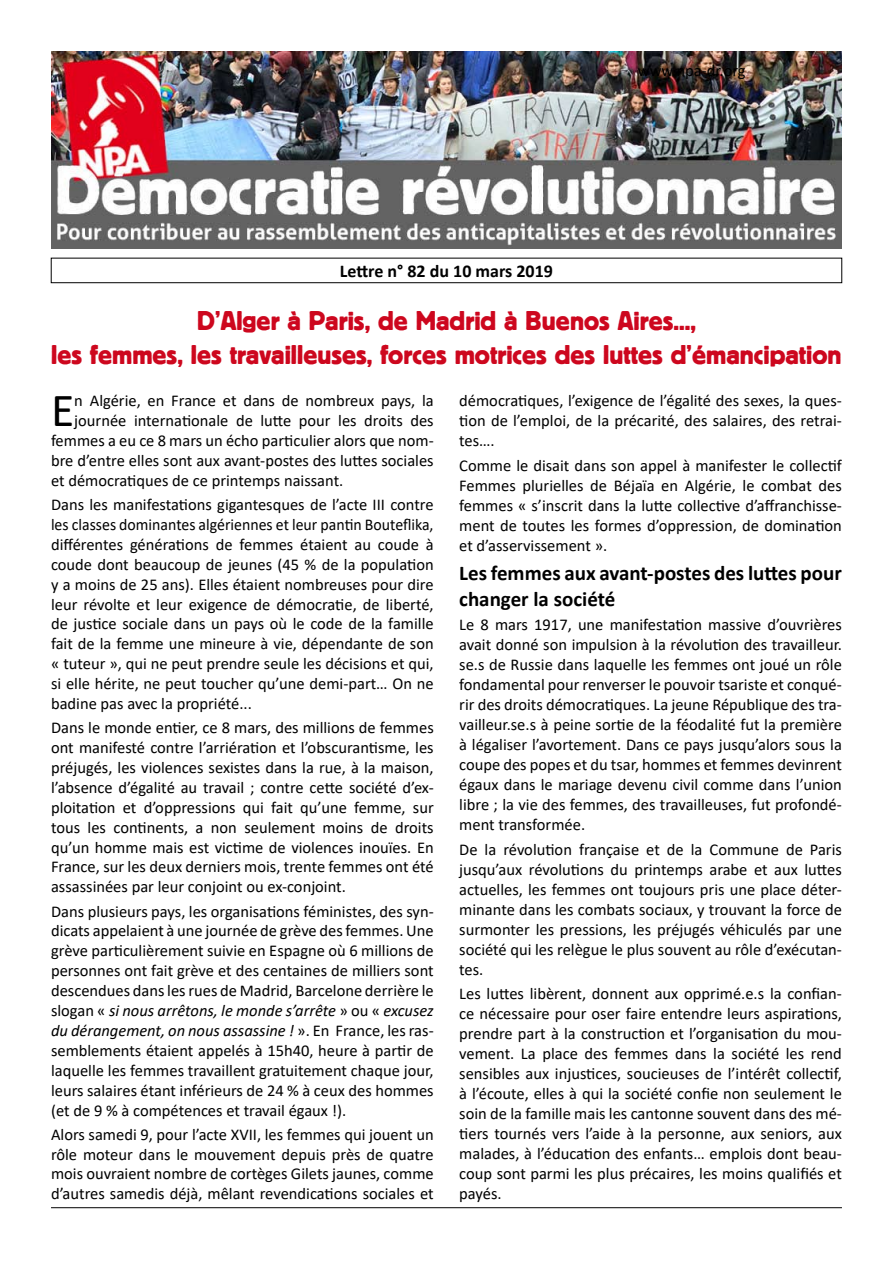
<style>
.page{position:relative;width:893px;height:1263px;background:#fff}
.page>*{position:absolute;margin:0;border:0;box-sizing:border-box;transform-origin:0 0}
.t1{font:47.7px "Calibri";color:#000}
.t2{font:27px/34.5px "Block BE";color:#cd071e;text-align:center}
.t3{font:700 21px/25.3px "Calibri";color:#000}
.t4{font:700 18px "Calibri";color:#000}
.t5{font:16.5px/20px "Calibri";color:#000;text-align:justify}
.s1{font-style:italic}
</style>
<div class="page">
<hr style="left:51px;top:1207px;width:791px;height:1px;background:#000">
<img style="left:51px;top:51px;width:791px;height:198px">
<div style="left:51px;top:258px;width:791px;height:25px;border:1px solid #000"></div>
<p class="t4" style="left:340px;top:258px;width:215px">Lettre n° 82 du 10 mars 2019</p>
<p class="t5" style="left:638px;top:60px;width:109px">www.npa-dr.org</p>
<h2 class="t2" style="left:51px;top:302px;width:792px">D’Alger à Paris, de Madrid à Buenos Aires...,<br>les femmes, les travailleuses, forces motrices des luttes d’émancipation</h2>
<h1 class="t1" style="left:51px;top:377px;width:25px">E</h1>
<p class="t5" style="left:74px;top:390px;width:361px">n Algérie, en France et dans de nombreux pays, la</p>
<p class="t5" style="left:74px;top:410px;width:361px">journée internationale de lutte pour les droits des</p>
<p class="t5" style="left:51px;top:430px;width:384px">femmes a eu ce 8 mars un écho particulier alors que nom-</p>
<p class="t5" style="left:51px;top:450px;width:384px">bre d’entre elles sont aux avant-postes des luttes sociales</p>
<p class="t5" style="left:51px;top:470px;width:294px">et démocratiques de ce printemps naissant.</p>
<p class="t5" style="left:51px;top:494px;width:384px">Dans les manifestations gigantesques de l’acte III contre les classes dominantes algériennes et leur pantin Bouteflika, différentes générations de femmes étaient au coude à coude dont beaucoup de jeunes (45 % de la population y a moins de 25 ans). Elles étaient nombreuses pour dire leur révolte et leur exigence de démocratie, de liberté, de justice sociale dans un pays où le code de la famille fait de la femme une mineure à vie, dépendante de son « tuteur », qui ne peut prendre seule les décisions et qui, si elle hérite, ne peut toucher qu’une demi-part… On ne badine pas avec la propriété...</p>
<p class="t5" style="left:51px;top:717px;width:384px">Dans le monde entier, ce 8 mars, des millions de femmes ont manifesté contre l’arriération et l’obscurantisme, les préjugés, les violences sexistes dans la rue, à la maison, l’absence d’égalité au travail ; contre cette société d’ex&shy;ploitation et d’oppressions qui fait qu’une femme, sur tous les continents, a non seulement moins de droits qu’un homme mais est victime de violences inouïes. En France, sur les deux derniers mois, trente femmes ont été assassinées par leur conjoint ou ex-conjoint.</p>
<p class="t5" style="left:51px;top:901px;width:384px">Dans plusieurs pays, les organisations féministes, des syn&shy;dicats appelaient à une journée de grève des femmes. Une grève particulièrement suivie en Espagne où 6 millions de personnes ont fait grève et des centaines de milliers sont descendues dans les rues de Madrid, Barcelone derrière le slogan « <span class="s1">si nous arrêtons, le monde s’arrête</span> » ou « <span class="s1">excusez du dérangement, on nous assassine !</span> ». En France, les ras&shy;semblements étaient appelés à 15h40, heure à partir de laquelle les femmes travaillent gratuitement chaque jour, leurs salaires étant inférieurs de 24 % à ceux des hommes (et de 9 % à compétences et travail égaux !).</p>
<p class="t5" style="left:51px;top:1124px;width:384px">Alors samedi 9, pour l’acte XVII, les femmes qui jouent un rôle moteur dans le mouvement depuis près de quatre mois ouvraient nombre de cortèges Gilets jaunes, comme d’autres samedis déjà, mêlant revendications sociales et</p>
<p class="t5" style="left:459px;top:391px;width:384px">démocratiques, l’exigence de l’égalité des sexes, la ques&shy;tion de l’emploi, de la précarité, des salaires, des retrai&shy;tes….</p>
<p class="t5" style="left:459px;top:455px;width:384px">Comme le disait dans son appel à manifester le collectif Femmes plurielles de Béjaïa en Algérie, le combat des femmes « s’inscrit dans la lutte collective d’affranchisse&shy;ment de toutes les formes d’oppression, de domination et d’asservissement ».</p>
<p class="t3" style="left:459px;top:560px;width:384px">Les femmes aux avant-postes des luttes pour changer la société</p>
<p class="t5" style="left:459px;top:614px;width:384px">Le 8 mars 1917, une manifestation massive d’ouvrières avait donné son impulsion à la révolution des travailleur. se.s de Russie dans laquelle les femmes ont joué un rôle fondamental pour renverser le pouvoir tsariste et conqué&shy;rir des droits démocratiques. La jeune République des tra&shy;vailleur.se.s à peine sortie de la féodalité fut la première à légaliser l’avortement. Dans ce pays jusqu’alors sous la coupe des popes et du tsar, hommes et femmes devinrent égaux dans le mariage devenu civil comme dans l’union libre ; la vie des femmes, des travailleuses, fut profondé&shy;ment transformée.</p>
<p class="t5" style="left:459px;top:839px;width:384px">De la révolution française et de la Commune de Paris jusqu’aux révolutions du printemps arabe et aux luttes actuelles, les femmes ont toujours pris une place déter&shy;minante dans les combats sociaux, y trouvant la force de surmonter les pressions, les préjugés véhiculés par une société qui les relègue le plus souvent au rôle d’exécutan&shy;tes.</p>
<p class="t5" style="left:459px;top:983px;width:384px">Les luttes libèrent, donnent aux opprimé.e.s la confian&shy;ce nécessaire pour oser faire entendre leurs aspirations, prendre part à la construction et l’organisation du mou&shy;vement. La place des femmes dans la société les rend sensibles aux injustices, soucieuses de l’intérêt collectif, à l’écoute, elles à qui la société confie non seulement le soin de la famille mais les cantonne souvent dans des mé&shy;tiers tournés vers l’aide à la personne, aux seniors, aux malades, à l’éducation des enfants… emplois dont beau&shy;coup sont parmi les plus précaires, les moins qualifiés et payés.</p>
</div>
